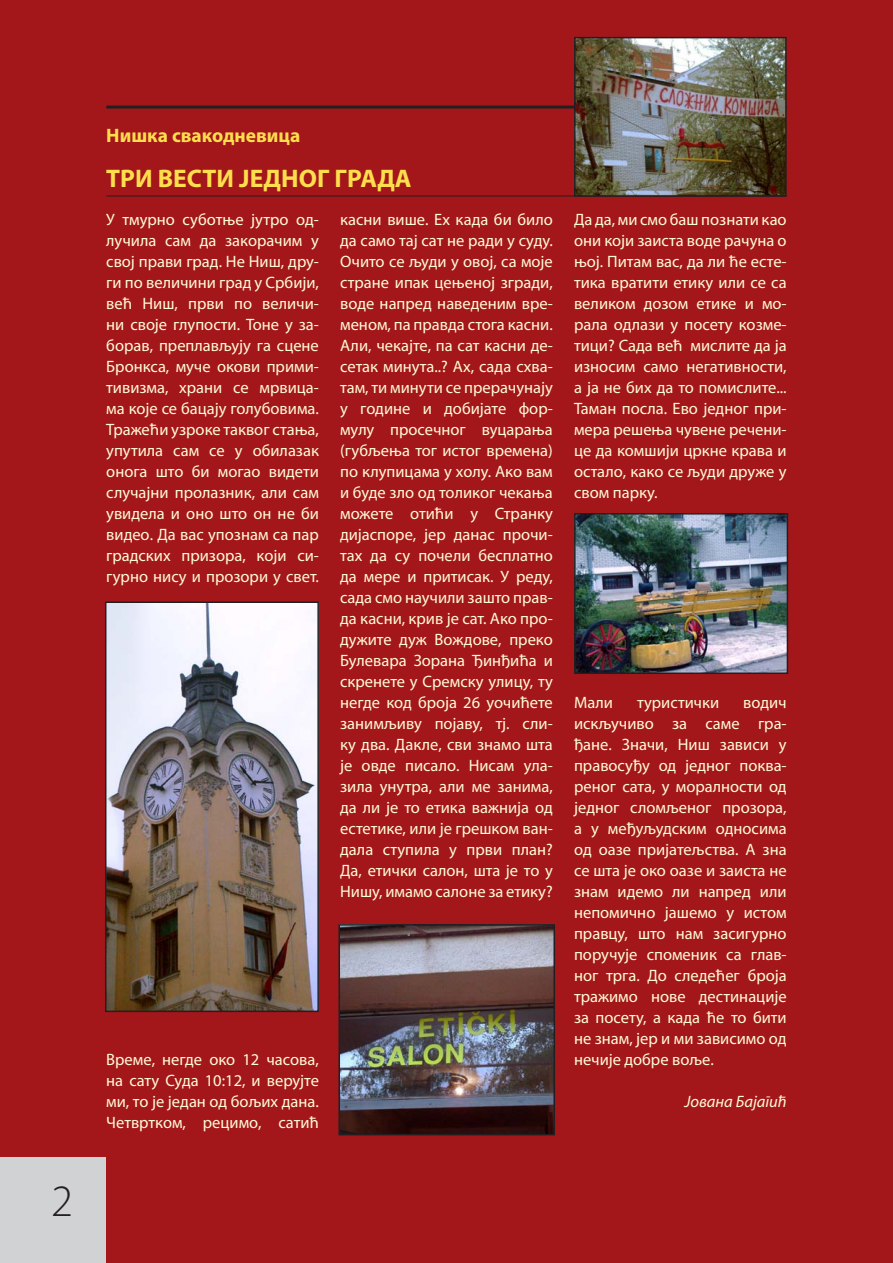
<style>
.page{position:relative;width:893px;height:1263px;background:#a3171b}
.page>*{position:absolute;margin:0;border:0;box-sizing:border-box;transform-origin:0 0}
.t1{font:300 45px "Myriad Pro";color:#231f20}
.t2{font:700 25.5px "Myriad Pro";color:#ffde4e}
.t3{font:700 19.5px "Myriad Pro";color:#ffde4e}
.t4{font:16.5px/21px "Myriad Pro";color:#fffbd6;text-align:justify}
.t5{font:italic 16.5px "Myriad Pro";color:#fffbd6}
</style>
<div class="page">
<hr style="left:106px;top:196px;width:681px;height:1px;background:#231f20">
<div style="left:0;top:1157px;width:106px;height:106px;background:#d1d2d4"></div>
<hr style="left:106px;top:106px;width:681px;height:3px;background:#231f20">
<img style="left:576px;top:39px;width:209px;height:156px">
<div style="left:574px;top:37px;width:213px;height:160px;border:1px solid #231f20"></div>
<img style="left:577px;top:516px;width:208px;height:155px">
<div style="left:574px;top:513px;width:214px;height:161px;border:2px solid #231f20"></div>
<img style="left:107px;top:603px;width:210px;height:407px">
<div style="left:105px;top:601px;width:214px;height:411px;border:1px solid #231f20"></div>
<img style="left:341px;top:927px;width:211px;height:205px">
<div style="left:338px;top:924px;width:217px;height:211px;border:2px solid #231f20"></div>
<h1 class="t1" style="left:51px;top:1176px;width:23px">2</h1>
<p class="t3" style="left:106px;top:123px;width:196px">Нишка свакодневица</p>
<h2 class="t2" style="left:106px;top:162px;width:307px">ТРИ ВЕСТИ ЈЕДНОГ ГРАДA</h2>
<p class="t4" style="left:106px;top:209px;width:214px">У тмурно суботње јутро од&shy;лучила сам да закорачим у свој прави град. Не Ниш, дру&shy;ги по величини град у Србији, већ Ниш, први по величи&shy;ни своје глупости. Тоне у за&shy;борав, преплављују га сцене Бронкса, муче окови прими&shy;тивизма, храни се мрвица&shy;ма које се бацају голубовима.<br>Тражећи узроке таквог стања, упутила сам се у обилазак онога што би могао видети случајни пролазник, али сам увидела и оно што он не би видео. Да вас упознам са пар градских призора, који си&shy;гурно нису и прозори у свет.</p>
<p class="t4" style="left:106px;top:1049px;width:214px">Време, негде око 12 часова, на сату Суда 10:12, и верујте ми, то је један од бољих дана.<br>Четвртком, рецимо, сатић</p>
<p class="t4" style="left:340px;top:209px;width:214px">касни више. Ех када би било да само тај сат не ради у суду.<br>Очито се људи у овој, са моје стране ипак цењеној згради, воде напред наведеним вре&shy;меном, па правда стога касни.<br>Али, чекајте, па сат касни де&shy;сетак минута..? Ах, сада схва&shy;там, ти минути се прерачунају у године и добијате фор&shy;мулу просечног вуцарања (губљења тог истог времена) по клупицама у холу. Ако вам и буде зло од толиког чекања можете отићи у Странку дијаспоре, јер данас прочи&shy;тах да су почели бесплатно да мере и притисак. У реду, сада смо научили зашто прав&shy;да касни, крив је сат. Ако про&shy;дужите дуж Вождове, преко Булевара Зорана Ђинђића и скренете у Сремску улицу, ту негде код броја 26 уочићете занимљиву појаву, тј. сли&shy;ку два. Дакле, сви знамо шта је овде писало. Нисам ула&shy;зила унутра, али ме занима, да ли је то етика важнија од естетике, или је грешком ван&shy;дала ступила у први план?<br>Да, етички салон, шта је то у Нишу, имамо салоне за етику?</p>
<p class="t4" style="left:574px;top:209px;width:214px">Да да, ми смо баш познати као они који заиста воде рачуна о њој. Питам вас, да ли ће есте&shy;тика вратити етику или се са великом дозом етике и мо&shy;рала одлази у посету козме&shy;тици? Сада већ мислите да ја износим само негативности, а ја не бих да то помислите...<br>Таман посла. Ево једног при&shy;мера решења чувене речени&shy;це да комшији цркне крава и остало, како се људи друже у свом парку.</p>
<p class="t4" style="left:574px;top:692px;width:40px">Мали</p>
<p class="t4" style="left:637px;top:692px;width:84px">туристички</p>
<p class="t4" style="left:574px;top:692px;width:214px;text-indent:169px">водич искључиво за саме гра&shy;ђане. Значи, Ниш зависи у правосуђу од једног поква&shy;реног сата, у моралности од једног сломљеног прозора, а у међуљудским односима од оазе пријатељства. А зна се шта је око оазе и заиста не знам идемо ли напред или непомично јашемо у истом правцу, што нам засигурно поручује споменик са глав&shy;ног трга. До следећег броја тражимо нове дестинације за посету, а када ће то бити не знам, јер и ми зависимо од нечије добре воље.</p>
<p class="t5" style="left:684px;top:1092px;width:104px">Јована Бајагић</p>
</div>
